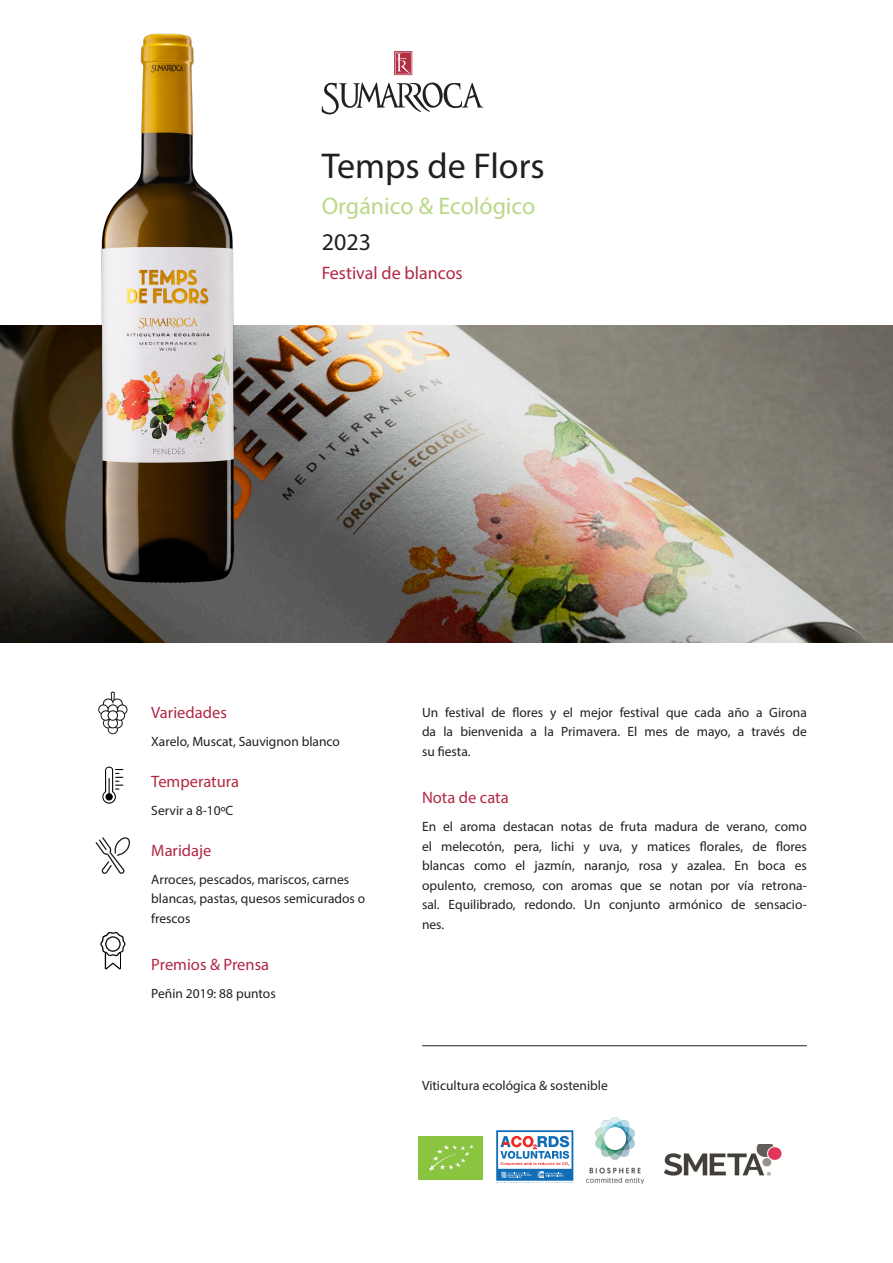
<style>
.page{position:relative;width:893px;height:1263px;background:#fff}
.page>*{position:absolute;margin:0;border:0;box-sizing:border-box;transform-origin:0 0}
.t1{font:36px "Myriad Pro";color:#231f20}
.t2{font:24px "Myriad Pro";color:#b8d989}
.t3{font:24px "Myriad Pro";color:#231f20}
.t4{font:18px "Myriad Pro";color:#b12844}
.t5{font:16.5px "Myriad Pro";color:#b12844}
.t6{font:13.5px/19.5px "Myriad Pro";color:#231f20;text-align:justify}
</style>
<div class="page">
<img style="left:0;top:325px;width:893px;height:317px">
<svg style="left:98px;top:691px;width:29px;height:43px"></svg>
<svg style="left:96px;top:837px;width:34px;height:37px"></svg>
<svg style="left:102px;top:767px;width:21px;height:37px"></svg>
<hr style="left:422px;top:1045px;width:385px;height:1px;background:#231f20">
<svg style="left:322px;top:82px;width:161px;height:32px"></svg>
<svg style="left:394px;top:51px;width:18px;height:24px"></svg>
<svg style="left:100px;top:932px;width:25px;height:37px"></svg>
<img style="left:419px;top:1137px;width:64px;height:42px">
<svg style="left:496px;top:1130px;width:77px;height:53px"></svg>
<img style="left:586px;top:1117px;width:58px;height:66px">
<img style="left:663px;top:1144px;width:119px;height:32px">
<img style="left:82px;top:33px;width:179px;height:555px">
<p class="t1" style="left:322px;top:144px;width:224px">Temps de Flors</p>
<p class="t2" style="left:322px;top:191px;width:215px">Orgánico &amp; Ecológico</p>
<p class="t3" style="left:322px;top:227px;width:51px">2023</p>
<p class="t4" style="left:322px;top:262px;width:142px">Festival de blancos</p>
<p class="t5" style="left:151px;top:702px;width:77px">Variedades</p>
<p class="t6" style="left:151px;top:732px;width:190px">Xarelo, Muscat, Sauvignon blanco</p>
<p class="t5" style="left:151px;top:771px;width:89px">Temperatura</p>
<p class="t6" style="left:151px;top:800px;width:84px">Servir a 8-10ºC</p>
<p class="t5" style="left:151px;top:840px;width:62px">Maridaje</p>
<p class="t6" style="left:151px;top:869px;width:215px;text-align:left">Arroces, pescados, mariscos, carnes blancas, pastas, quesos semicurados o frescos</p>
<p class="t5" style="left:151px;top:955px;width:119px">Premios &amp; Prensa</p>
<p class="t6" style="left:151px;top:984px;width:126px">Peñin 2019: 88 puntos</p>
<p class="t6" style="left:422px;top:702px;width:386px">Un festival de flores y el mejor festival que cada año a Girona da la bienvenida a la Primavera. El mes de mayo, a través de su fiesta.</p>
<p class="t5" style="left:422px;top:788px;width:88px">Nota de cata</p>
<p class="t6" style="left:422px;top:817px;width:386px">En el aroma destacan notas de fruta madura de verano, como el melecotón, pera, lichi y uva, y matices florales, de flores blancas como el jazmín, naranjo, rosa y azalea. En boca es opulento, cremoso, con aromas que se notan por vía retrona&shy;sal. Equilibrado, redondo. Un conjunto armónico de sensacio&shy;nes.</p>
<p class="t6" style="left:422px;top:1075px;width:187px">Viticultura ecológica &amp; sostenible</p>
</div>
